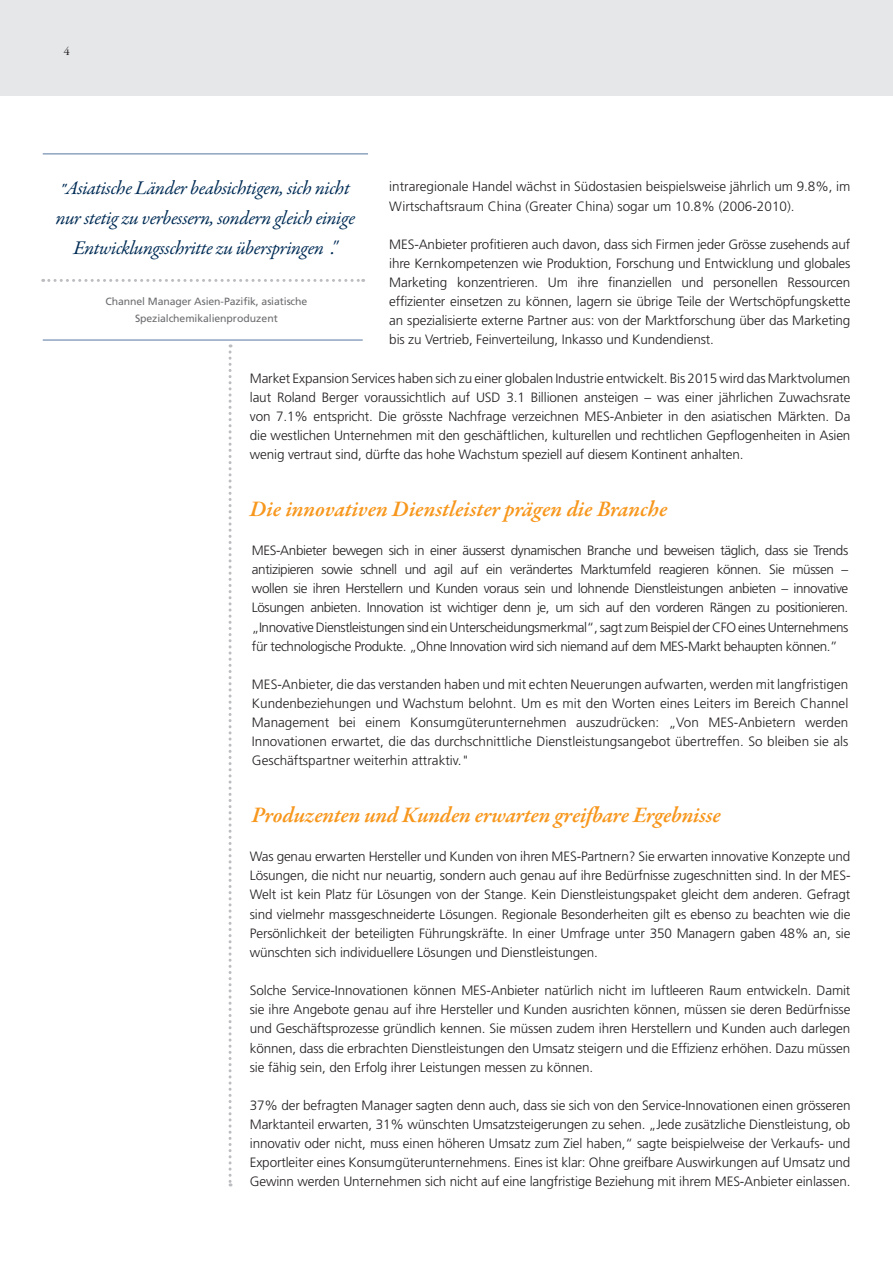
<style>
.page{position:relative;width:893px;height:1263px;background:#fff}
.page>*{position:absolute;margin:0;border:0;box-sizing:border-box;transform-origin:0 0}
.Garamond_Kursiv_semi{font:italic 600 22.5px "Garamond Premr Pro";letter-spacing:-.01em;color:#f7971d}
.Garamond_Kursiv_semi-2{font:italic 19.5px/30px "Garamond Premr Pro";letter-spacing:-.02em;color:#002c55;text-align:center}
.Frutiger_regular_9pt{font:300 13.5px/19.2px "Frutiger LT Pro";letter-spacing:-.01em;color:#231f20;text-align:justify}
.t1{font:12px "Garamond Premr Pro";color:#231f20}
.Garamond_Kursiv_semi-3{font:10.5px/16.5px "Frutiger";letter-spacing:-.01em;color:#6c6d70;text-align:center}
.s1{font-weight:600;font-size:15px}
</style>
<div class="page">
<div style="left:0;top:0;width:893px;height:96px;background:#e6e7e9"></div>
<svg style="left:229px;top:344px;width:3px;height:842px"></svg>
<svg style="left:43px;top:279px;width:321px;height:3px"></svg>
<hr style="left:43px;top:153px;width:325px;height:2px;background:#8ea4c0">
<hr style="left:43px;top:339px;width:320px;height:2px;background:#8ea4c0">
<p class="t1" style="left:64px;top:44px;width:7px">4</p>
<p class="Garamond_Kursiv_semi-2" style="left:56px;top:174px;width:301px"><span class="s1">"</span>Asiatische Länder beabsichtigen, sich nicht nur stetig zu verbessern, sondern gleich einige<br>Entwicklungsschritte zu überspringen ."</p>
<p class="Garamond_Kursiv_semi-3" style="left:106px;top:293px;width:203px">Channel Manager Asien-Pazifik, asiatische<br>Spezialchemikalienproduzent</p>
<p class="Frutiger_regular_9pt" style="left:389px;top:177px;width:463px">intraregionale Handel wächst in Südostasien beispielsweise jährlich um 9.8%, im<br>Wirtschaftsraum China (Greater China) sogar um 10.8% (2006-2010).</p>
<p class="Frutiger_regular_9pt" style="left:389px;top:235px;width:463px">MES-Anbieter profitieren auch davon, dass sich Firmen jeder Grösse zusehends auf ihre Kernkompetenzen wie Produktion, Forschung und Entwicklung und globales Marketing konzentrieren. Um ihre finanziellen und personellen Ressourcen effizienter einsetzen zu können, lagern sie übrige Teile der Wertschöpfungskette an spezialisierte externe Partner aus: von der Marktforschung über das Marketing bis zu Vertrieb, Feinverteilung, Inkasso und Kundendienst.</p>
<p class="Frutiger_regular_9pt" style="left:250px;top:369px;width:602px">Market Expansion Services haben sich zu einer globalen Industrie entwickelt. Bis 2015 wird das Marktvolumen laut Roland Berger voraussichtlich auf USD 3.1 Billionen ansteigen – was einer jährlichen Zuwachsrate von 7.1% entspricht. Die grösste Nachfrage verzeichnen MES-Anbieter in den asiatischen Märkten. Da die westlichen Unternehmen mit den geschäftlichen, kulturellen und rechtlichen Gepflogenheiten in Asien wenig vertraut sind, dürfte das hohe Wachstum speziell auf diesem Kontinent anhalten.</p>
<p class="Garamond_Kursiv_semi" style="left:250px;top:495px;width:419px">Die innovativen Dienstleister prägen die Branche</p>
<p class="Frutiger_regular_9pt" style="left:252px;top:541px;width:598px">MES-Anbieter bewegen sich in einer äusserst dynamischen Branche und beweisen täglich, dass sie Trends antizipieren sowie schnell und agil auf ein verändertes Marktumfeld reagieren können. Sie müssen – wollen sie ihren Herstellern und Kunden voraus sein und lohnende Dienstleistungen anbieten – innovative Lösungen anbieten. Innovation ist wichtiger denn je, um sich auf den vorderen Rängen zu positionieren. „Innovative Dienstleistungen sind ein Unterscheidungsmerkmal“, sagt zum Beispiel der CFO eines Unternehmens für technologische Produkte. „Ohne Innovation wird sich niemand auf dem MES-Markt behaupten können.”</p>
<p class="Frutiger_regular_9pt" style="left:252px;top:675px;width:598px">MES-Anbieter, die das verstanden haben und mit echten Neuerungen aufwarten, werden mit langfristigen Kundenbeziehungen und Wachstum belohnt. Um es mit den Worten eines Leiters im Bereich Channel Management bei einem Konsumgüterunternehmen auszudrücken: „Von MES-Anbietern werden Innovationen erwartet, die das durchschnittliche Dienstleistungsangebot übertreffen. So bleiben sie als Geschäftspartner weiterhin attraktiv."</p>
<p class="Garamond_Kursiv_semi" style="left:252px;top:801px;width:470px">Produzenten und Kunden erwarten greifbare Ergebnisse</p>
<p class="Frutiger_regular_9pt" style="left:250px;top:847px;width:602px">Was genau erwarten Hersteller und Kunden von ihren MES-Partnern? Sie erwarten innovative Konzepte und Lösungen, die nicht nur neuartig, sondern auch genau auf ihre Bedürfnisse zugeschnitten sind. In der MES-Welt ist kein Platz für Lösungen von der Stange. Kein Dienstleistungspaket gleicht dem anderen. Gefragt sind vielmehr massgeschneiderte Lösungen. Regionale Besonderheiten gilt es ebenso zu beachten wie die Persönlichkeit der beteiligten Führungskräfte. In einer Umfrage unter 350 Managern gaben 48% an, sie wünschten sich individuellere Lösungen und Dienstleistungen.</p>
<p class="Frutiger_regular_9pt" style="left:250px;top:981px;width:602px">Solche Service-Innovationen können MES-Anbieter natürlich nicht im luftleeren Raum entwickeln. Damit sie ihre Angebote genau auf ihre Hersteller und Kunden ausrichten können, müssen sie deren Bedürfnisse und Geschäftsprozesse gründlich kennen. Sie müssen zudem ihren Herstellern und Kunden auch darlegen können, dass die erbrachten Dienstleistungen den Umsatz steigern und die Effizienz erhöhen. Dazu müssen sie fähig sein, den Erfolg ihrer Leistungen messen zu können.</p>
<p class="Frutiger_regular_9pt" style="left:250px;top:1096px;width:602px">37% der befragten Manager sagten denn auch, dass sie sich von den Service-Innovationen einen grösseren Marktanteil erwarten, 31% wünschten Umsatzsteigerungen zu sehen. „Jede zusätzliche Dienstleistung, ob innovativ oder nicht, muss einen höheren Umsatz zum Ziel haben,“ sagte beispielweise der Verkaufs- und Exportleiter eines Konsumgüterunternehmens. Eines ist klar: Ohne greifbare Auswirkungen auf Umsatz und Gewinn werden Unternehmen sich nicht auf eine langfristige Beziehung mit ihrem MES-Anbieter einlassen.</p>
</div>
